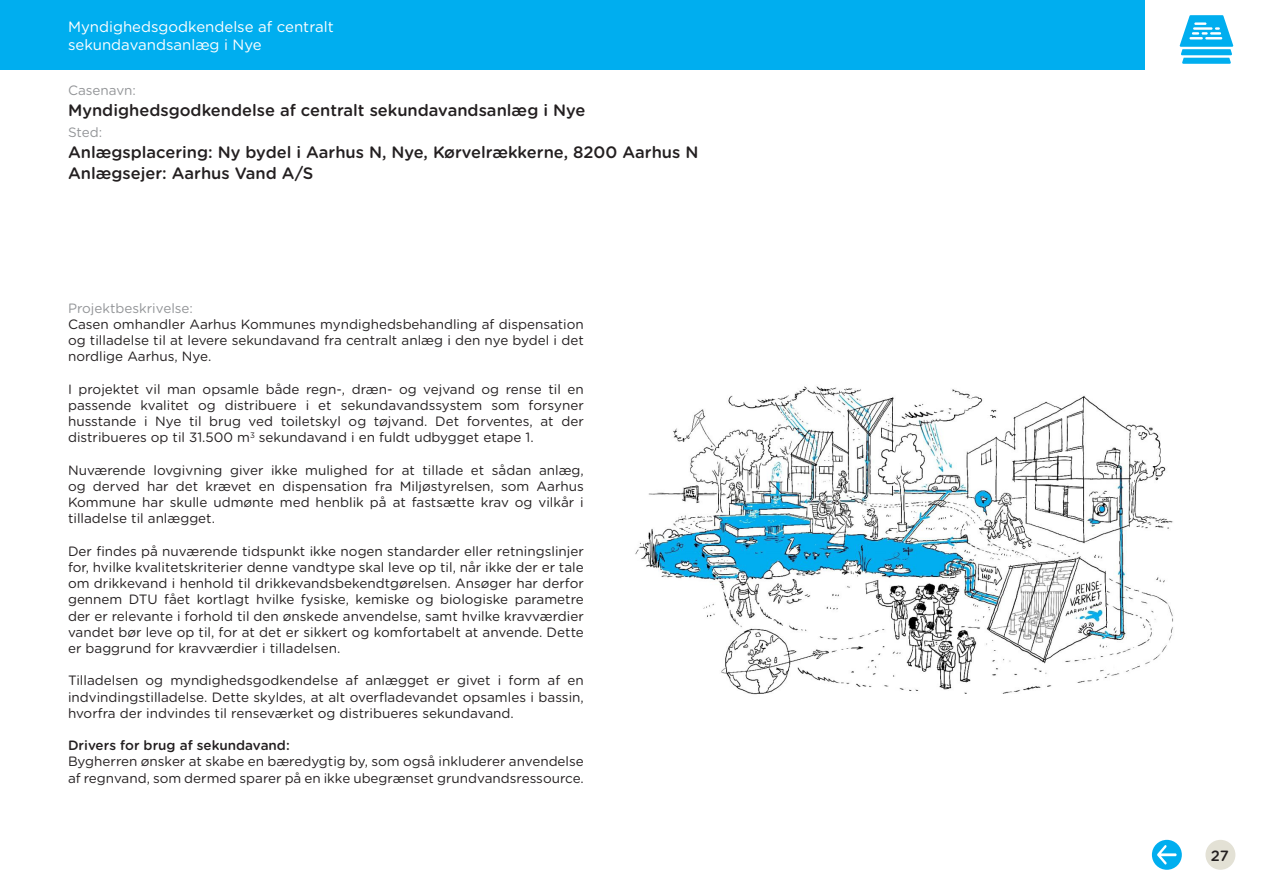
<style>
.page{position:relative;width:1263px;height:893px;background:#fff}
.page>*{position:absolute;margin:0;border:0;box-sizing:border-box;transform-origin:0 0}
.t1{font:500 16.5px "Gotham Rounded";color:#231f20}
.t2{font:15px/18px "Gotham Rounded";color:#fff}
.t3{font:500 14.85px "Gotham Rounded";color:#231f20}
.t4{font:13.5px/16.2px "Gotham Rounded";color:#231f20;text-align:justify}
.t5{font:13.5px "Gotham Rounded";color:#939598}
.t6{font:500 13.5px "Gotham Rounded";color:#231f20}
</style>
<div class="page">
<svg style="left:1180px;top:15px;width:53px;height:49px"></svg>
<div style="left:0;top:0;width:1145px;height:70px;background:#00aeef"></div>
<div style="left:1205px;top:840px;width:30px;height:30px;background:#e3e1d5;border-radius:50%"></div>
<div style="left:1152px;top:840px;width:30px;height:30px;background:#00aeef;border-radius:50%"></div>
<svg style="left:1157px;top:845px;width:19px;height:20px"></svg>
<img style="left:635px;top:386px;width:538px;height:309px">
<p class="t2" style="left:68px;top:17px;width:267px">Myndighedsgodkendelse af centralt sekundavandsanlæg i Nye</p>
<p class="t5" style="left:68px;top:81px;width:70px">Casenavn:</p>
<p class="t1" style="left:68px;top:98px;width:519px">Myndighedsgodkendelse af centralt sekundavandsanlæg i Nye</p>
<p class="t5" style="left:68px;top:123px;width:36px">Sted:</p>
<p class="t1" style="left:68px;top:140px;width:632px">Anlægsplacering: Ny bydel i Aarhus N, Nye, Kørvelrækkerne, 8200 Aarhus N</p>
<p class="t1" style="left:68px;top:161px;width:247px">Anlægsejer: Aarhus Vand A/S</p>
<p class="t5" style="left:68px;top:299px;width:127px">Projektbeskrivelse:</p>
<p class="t4" style="left:68px;top:315px;width:517px">Casen omhandler Aarhus Kommunes myndighedsbehandling af dispensation og tilladelse til at levere sekundavand fra centralt anlæg i den nye bydel i det nordlige Aarhus, Nye.</p>
<p class="t4" style="left:68px;top:380px;width:517px">I projektet vil man opsamle både regn-, dræn- og vejvand og rense til en passende kvalitet og distribuere i et sekundavandssystem som forsyner husstande i Nye til brug ved toiletskyl og tøjvand. Det forventes, at der distribueres op til 31.500 m<sup>3</sup> sekundavand i en fuldt udbygget etape 1.</p>
<p class="t4" style="left:68px;top:461px;width:517px">Nuværende lovgivning giver ikke mulighed for at tillade et sådan anlæg, og derved har det krævet en dispensation fra Miljøstyrelsen, som Aarhus Kommune har skulle udmønte med henblik på at fastsætte krav og vilkår i tilladelse til anlægget.</p>
<p class="t4" style="left:68px;top:542px;width:517px">Der findes på nuværende tidspunkt ikke nogen standarder eller retningslinjer for, hvilke kvalitetskriterier denne vandtype skal leve op til, når ikke der er tale om drikkevand i henhold til drikkevandsbekendtgørelsen. Ansøger har derfor gennem DTU fået kortlagt hvilke fysiske, kemiske og biologiske parametre der er relevante i forhold til den ønskede anvendelse, samt hvilke kravværdier vandet bør leve op til, for at det er sikkert og komfortabelt at anvende. Dette er baggrund for kravværdier i tilladelsen.</p>
<p class="t4" style="left:68px;top:672px;width:517px">Tilladelsen og myndighedsgodkendelse af anlægget er givet i form af en indvindingstilladelse. Dette skyldes, at alt overfladevandet opsamles i bassin, hvorfra der indvindes til renseværket og distribueres sekundavand.</p>
<p class="t6" style="left:68px;top:736px;width:223px">Drivers for brug af sekundavand:</p>
<p class="t4" style="left:68px;top:753px;width:517px">Bygherren ønsker at skabe en bæredygtig by, som også inkluderer anvendelse af regnvand, som dermed sparer på en ikke ubegrænset grundvandsressource.</p>
<p class="t3" style="left:1211px;top:845px;width:20px">27</p>
</div>
